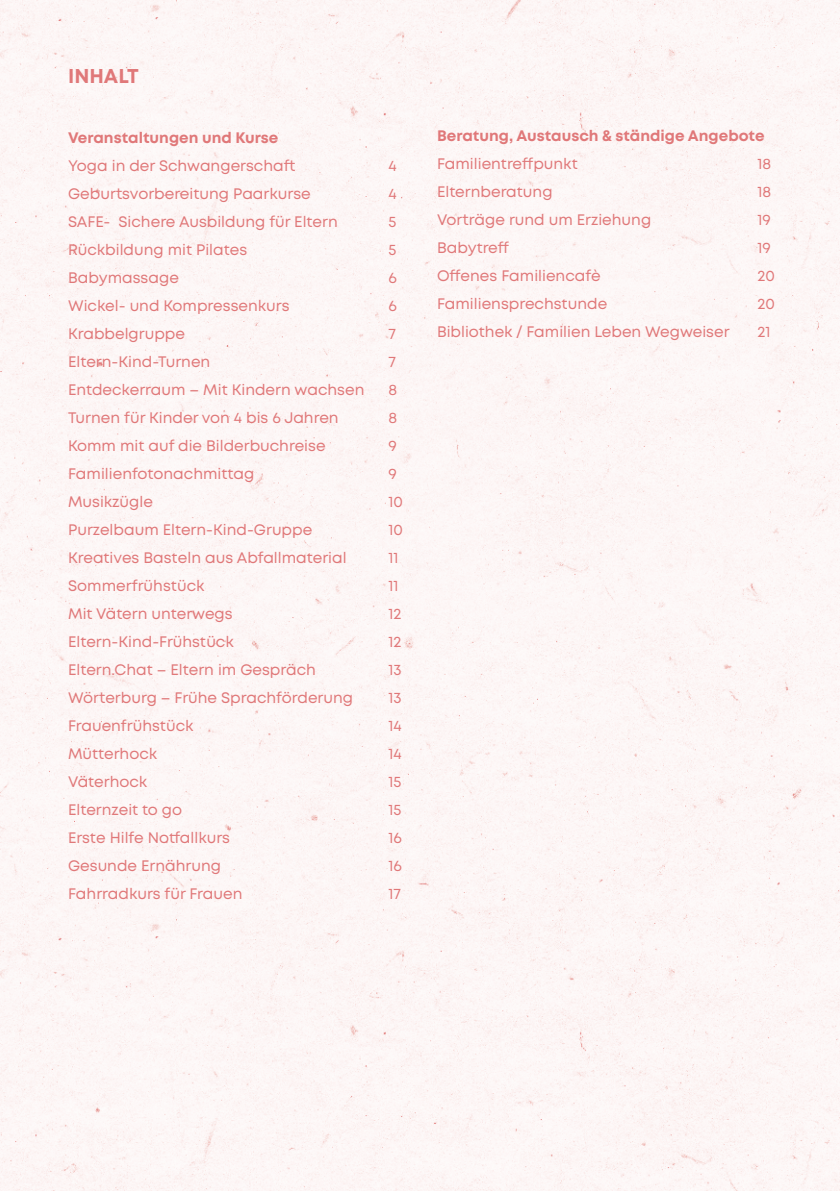
<style>
.page{position:relative;width:840px;height:1191px;background:#fff}
.page>*{position:absolute;margin:0;border:0;box-sizing:border-box;transform-origin:0 0}
.t1{font:700 20px "Mont";color:#e07879}
.t2{font:15.2px "Mont";color:#e07879}
.t3{font:700 15.2px "Mont";color:#e07879}
</style>
<div class="page">
<div style="left:0;top:0;width:839px;height:1191px;background:#fdf6f6"></div>
<h1 class="t1" style="left:68px;top:63px;width:72px">INHALT</h1>
<p class="t3" style="left:68px;top:127px;width:212px">Veranstaltungen und Kurse</p>
<p class="t2" style="left:68px;top:155px;width:229px">Yoga in der Schwangerschaft</p>
<p class="t2" style="left:388px;top:155px;width:10px">4</p>
<p class="t2" style="left:68px;top:183px;width:244px">Geburtsvorbereitung Paarkurse</p>
<p class="t2" style="left:388px;top:183px;width:10px">4</p>
<p class="t2" style="left:68px;top:211px;width:271px">SAFE- Sichere Ausbildung für Eltern</p>
<p class="t2" style="left:388px;top:211px;width:9px">5</p>
<p class="t2" style="left:68px;top:239px;width:180px">Rückbildung mit Pilates</p>
<p class="t2" style="left:388px;top:239px;width:9px">5</p>
<p class="t2" style="left:68px;top:267px;width:112px">Babymassage</p>
<p class="t2" style="left:388px;top:267px;width:10px">6</p>
<p class="t2" style="left:68px;top:295px;width:223px">Wickel- und Kompressenkurs</p>
<p class="t2" style="left:388px;top:295px;width:10px">6</p>
<p class="t2" style="left:68px;top:323px;width:118px">Krabbelgruppe</p>
<p class="t2" style="left:388px;top:323px;width:9px">7</p>
<p class="t2" style="left:68px;top:351px;width:144px">Eltern-Kind-Turnen</p>
<p class="t2" style="left:388px;top:351px;width:9px">7</p>
<p class="t2" style="left:68px;top:379px;width:298px">Entdeckerraum – Mit Kindern wachsen</p>
<p class="t2" style="left:388px;top:379px;width:10px">8</p>
<p class="t2" style="left:68px;top:407px;width:272px">Turnen für Kinder von 4 bis 6 Jahren</p>
<p class="t2" style="left:388px;top:407px;width:10px">8</p>
<p class="t2" style="left:68px;top:435px;width:259px">Komm mit auf die Bilderbuchreise</p>
<p class="t2" style="left:388px;top:435px;width:10px">9</p>
<p class="t2" style="left:68px;top:463px;width:188px">Familienfotonachmittag</p>
<p class="t2" style="left:388px;top:463px;width:10px">9</p>
<p class="t2" style="left:68px;top:491px;width:86px">Musikzügle</p>
<p class="t2" style="left:388px;top:491px;width:16px">10</p>
<p class="t2" style="left:68px;top:519px;width:245px">Purzelbaum Eltern-Kind-Gruppe</p>
<p class="t2" style="left:388px;top:519px;width:16px">10</p>
<p class="t2" style="left:68px;top:547px;width:280px">Kreatives Basteln aus Abfallmaterial</p>
<p class="t2" style="left:388px;top:547px;width:12px">11</p>
<p class="t2" style="left:68px;top:575px;width:138px">Sommerfrühstück</p>
<p class="t2" style="left:388px;top:575px;width:12px">11</p>
<p class="t2" style="left:68px;top:603px;width:166px">Mit Vätern unterwegs</p>
<p class="t2" style="left:388px;top:603px;width:15px">12</p>
<p class="t2" style="left:68px;top:631px;width:167px">Eltern-Kind-Frühstück</p>
<p class="t2" style="left:388px;top:631px;width:15px">12</p>
<p class="t2" style="left:68px;top:659px;width:249px">Eltern.Chat – Eltern im Gespräch</p>
<p class="t2" style="left:388px;top:659px;width:15px">13</p>
<p class="t2" style="left:68px;top:687px;width:286px">Wörterburg – Frühe Sprachförderung</p>
<p class="t2" style="left:388px;top:687px;width:15px">13</p>
<p class="t2" style="left:68px;top:715px;width:127px">Frauenfrühstück</p>
<p class="t2" style="left:388px;top:715px;width:15px">14</p>
<p class="t2" style="left:68px;top:743px;width:91px">Mütterhock</p>
<p class="t2" style="left:388px;top:743px;width:15px">14</p>
<p class="t2" style="left:68px;top:771px;width:81px">Väterhock</p>
<p class="t2" style="left:388px;top:771px;width:15px">15</p>
<p class="t2" style="left:68px;top:799px;width:116px">Elternzeit to go</p>
<p class="t2" style="left:388px;top:799px;width:15px">15</p>
<p class="t2" style="left:68px;top:827px;width:163px">Erste Hilfe Notfallkurs</p>
<p class="t2" style="left:388px;top:827px;width:15px">16</p>
<p class="t2" style="left:68px;top:855px;width:154px">Gesunde Ernährung</p>
<p class="t2" style="left:388px;top:855px;width:15px">16</p>
<p class="t2" style="left:68px;top:883px;width:176px">Fahrradkurs für Frauen</p>
<p class="t2" style="left:388px;top:883px;width:14px">17</p>
<p class="t3" style="left:437px;top:126px;width:329px">Beratung, Austausch &amp; ständige Angebote</p>
<p class="t2" style="left:437px;top:154px;width:142px">Familientreffpunkt</p>
<p class="t2" style="left:757px;top:154px;width:15px">18</p>
<p class="t2" style="left:437px;top:182px;width:117px">Elternberatung</p>
<p class="t2" style="left:757px;top:182px;width:15px">18</p>
<p class="t2" style="left:437px;top:210px;width:216px">Vorträge rund um Erziehung</p>
<p class="t2" style="left:757px;top:210px;width:15px">19</p>
<p class="t2" style="left:437px;top:238px;width:73px">Babytreff</p>
<p class="t2" style="left:757px;top:238px;width:15px">19</p>
<p class="t2" style="left:437px;top:266px;width:165px">Offenes Familiencafè</p>
<p class="t2" style="left:757px;top:266px;width:19px">20</p>
<p class="t2" style="left:437px;top:294px;width:172px">Familiensprechstunde</p>
<p class="t2" style="left:757px;top:294px;width:19px">20</p>
<p class="t2" style="left:437px;top:322px;width:294px">Bibliothek / Familien Leben Wegweiser</p>
<p class="t2" style="left:757px;top:322px;width:14px">21</p>
</div>
